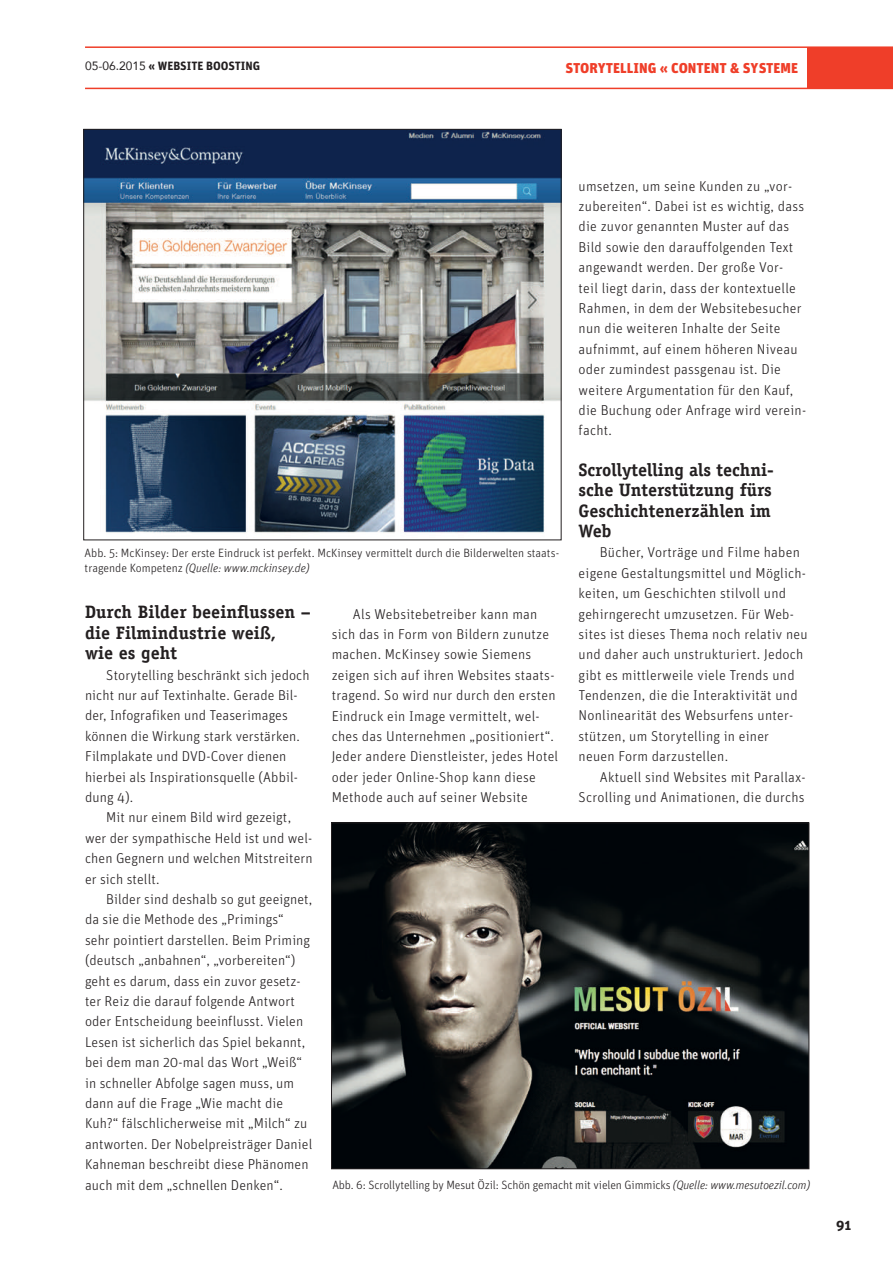
<style>
.page{position:relative;width:893px;height:1263px;background:#fff}
.page>*{position:absolute;margin:0;border:0;box-sizing:border-box;transform-origin:0 0}
.t1{font:700 18px/20.4px "Officina Serif Std";color:#231f20}
.t2{font:300 14.25px/20.4px "Unit";letter-spacing:.015em;color:#231f20}
.t3{font:900 14.25px "Unit";color:#ef3e29}
.t4{font:700 14.25px "Unit";color:#231f20}
.t5{font:300 12px/14.4px "Unit";color:#231f20}
.t6{font:700 12px "Unit";color:#231f20}
.s1{font-family:"Avenir";font-weight:400}
.s2{font-style:italic}
</style>
<div class="page">
<div style="left:808px;top:47px;width:85px;height:41px;background:#ef3e29"></div>
<hr style="left:85px;top:46px;width:808px;height:2px;background:#ef3e29">
<hr style="left:85px;top:88px;width:808px;height:1px;background:#ef3e29">
<img style="left:86px;top:131px;width:473px;height:402px">
<img style="left:333px;top:825px;width:474px;height:342px">
<p class="t6" style="left:85px;top:59px;width:177px"><span class="s1">05-06.2015</span> « WEBSITE BOOSTING</p>
<p class="t3" style="left:566px;top:59px;width:234px">STORYTELLING « CONTENT &amp; SYSTEME</p>
<p class="t2" style="left:579px;top:175px;width:229px">umsetzen, um seine Kunden zu „vor&shy;zubereiten“. Dabei ist es wichtig, dass die zuvor genannten Muster auf das Bild sowie den darauffolgenden Text angewandt werden. Der große Vor-<br>teil liegt darin, dass der kontextuelle Rahmen, in dem der Websitebesucher nun die weiteren Inhalte der Seite aufnimmt, auf einem höheren Niveau oder zumindest passgenau ist. Die weitere Argumentation für den Kauf, die Buchung oder Anfrage wird verein&shy;facht.</p>
<p class="t1" style="left:579px;top:459px;width:197px">Scrollytelling als techni&shy;sche Unterstützung fürs<br>Geschichtenerzählen im<br>Web</p>
<p class="t2" style="left:579px;top:542px;width:231px;text-indent:21px">Bücher, Vorträge und Filme haben eigene Gestaltungsmittel und Möglich&shy;keiten, um Geschichten stilvoll und gehirngerecht umzusetzen. Für Web&shy;sites ist dieses Thema noch relativ neu und daher auch unstrukturiert. Jedoch gibt es mittlerweile viele Trends und Tendenzen, die die Interaktivität und Nonlinearität des Websurfens unter&shy;stützen, um Storytelling in einer neuen Form darzustellen.</p>
<p class="t2" style="left:579px;top:766px;width:228px;text-align:right">Aktuell sind Websites mit Parallax-<br>Scrolling und Animationen, die durchs</p>
<p class="t5" style="left:85px;top:546px;width:476px">Abb. 5: McKinsey: Der erste Eindruck ist perfekt. McKinsey vermittelt durch die Bilderwelten staats&shy;tragende Kompetenz <span class="s2">(Quelle: www.mckinsey.de)</span></p>
<p class="t1" style="left:85px;top:602px;width:227px">Durch Bilder beeinflussen – die Filmindustrie weiß,<br>wie es geht</p>
<p class="t2" style="left:85px;top:664px;width:226px;text-indent:21px">Storytelling beschränkt sich jedoch nicht nur auf Textinhalte. Gerade Bil&shy;der, Infografiken und Teaserimages können die Wirkung stark verstärken.<br>Filmplakate und DVD-Cover dienen hierbei als Inspirationsquelle (Abbil&shy;dung 4).</p>
<p class="t2" style="left:85px;top:807px;width:229px;text-indent:21px">Mit nur einem Bild wird gezeigt, wer der sympathische Held ist und wel&shy;chen Gegnern und welchen Mitstreitern er sich stellt.</p>
<p class="t2" style="left:85px;top:889px;width:229px;text-indent:21px">Bilder sind deshalb so gut geeignet, da sie die Methode des „Primings“<br>sehr pointiert darstellen. Beim Priming (deutsch „anbahnen“, „vorbereiten“) geht es darum, dass ein zuvor gesetz&shy;ter Reiz die darauf folgende Antwort oder Entscheidung beeinflusst. Vielen Lesen ist sicherlich das Spiel bekannt, bei dem man 20-mal das Wort „Weiß“ in schneller Abfolge sagen muss, um dann auf die Frage „Wie macht die Kuh?“ fälschlicherweise mit „Milch“ zu antworten. Der Nobelpreisträger Daniel Kahneman beschreibt diese Phänomen auch mit dem „schnellen Denken“.</p>
<p class="t2" style="left:332px;top:603px;width:228px;text-indent:21px">Als Websitebetreiber kann man sich das in Form von Bildern zunutze machen. McKinsey sowie Siemens zeigen sich auf ihren Websites staats&shy;tragend. So wird nur durch den ersten Eindruck ein Image vermittelt, wel&shy;ches das Unternehmen „positioniert“.<br>Jeder andere Dienstleister, jedes Hotel oder jeder Online-Shop kann diese Methode auch auf seiner Website</p>
<p class="t5" style="left:332px;top:1177px;width:479px">Abb. 6: Scrollytelling by Mesut Özil: Schön gemacht mit vielen Gimmicks <span class="s2">(Quelle: www.mesutoezil.com)</span></p>
<p class="t4" style="left:836px;top:1216px;width:17px">91</p>
</div>
